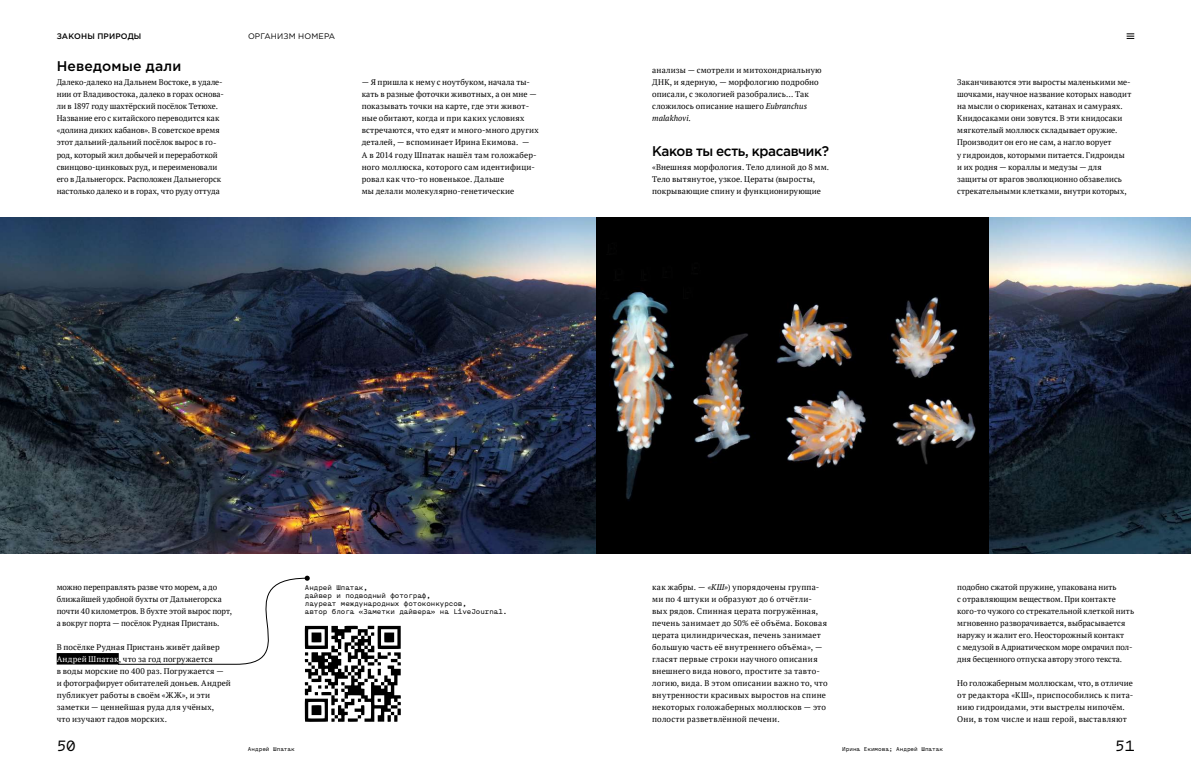
<style>
.page{position:relative;width:1191px;height:780px;background:#fff}
.page>*{position:absolute;margin:0;border:0;box-sizing:border-box;transform-origin:0 0}
.t1{font:16px "Menoe Grotesque";color:#000}
.t2{font:500 14px "Gotham Pro";letter-spacing:-.025em;color:#000}
.t3{font:500 14px "Gotham Pro";letter-spacing:.015em;color:#000}
.t4{font:8.2px/12px "PT Serif";letter-spacing:.01em;color:#000}
.t5{font:8.2px/12px "PT Serif";letter-spacing:.03em;color:#000}
.t6{font:8px "Gotham Pro";letter-spacing:.02em;color:#000}
.t7{font:500 8px "Gotham Pro";letter-spacing:.02em;color:#000}
.t8{font:7.5px/8px "Menoe Grotesque";color:#000}
.t9{font:6px "Menoe Grotesque";color:#000}
.s1{font-style:italic}
.s2{color:#fff}
</style>
<div class="page">
<div style="left:57px;top:653px;width:62px;height:11px;background:#000"></div>
<img style="left:0;top:217px;width:1191px;height:337px">
<svg style="left:118px;top:575px;width:283px;height:147px"></svg>
<svg style="left:1126px;top:33px;width:8px;height:6px"></svg>
<p class="t7" style="left:57px;top:32px;width:86px">ЗАКОНЫ ПРИРОДЫ</p>
<p class="t6" style="left:248px;top:32px;width:89px">ОРГАНИЗМ НОМЕРА</p>
<h2 class="t3" style="left:57px;top:59px;width:126px">Неведомые дали</h2>
<p class="t4" style="left:57px;top:76px;width:169px">Далеко-далеко на Дальнем Востоке, в удале&shy;нии от Владивостока, далеко в горах основа&shy;ли в 1897 году шахтёрский посёлок Тетюхе.<br>Название его с китайского переводится как «долина диких кабанов». В советское время этот дальний-дальний посёлок вырос в го&shy;род, который жил добычей и переработкой свинцово-цинковых руд, и переименовали его в Дальнегорск. Расположен Дальнегорск настолько далеко и в горах, что руду оттуда</p>
<p class="t4" style="left:362px;top:76px;width:178px">— Я пришла к нему с ноутбуком, начала ты&shy;кать в разные фоточки животных, а он мне — показывать точки на карте, где эти живот&shy;ные обитают, когда и при каких условиях встречаются, что едят и много-много других деталей, — вспоминает Ирина Екимова. —<br>А в 2014 году Шпатак нашёл там голожабер&shy;ного моллюска, которого сам идентифици&shy;ровал как что-то новенькое. Дальше<br>мы делали молекулярно-генетические</p>
<p class="t4" style="left:652px;top:64px;width:171px">анализы — смотрели и митохондриальную ДНК, и ядерную, — морфологию подробно описали, с экологией разобрались… Так сложилось описание нашего <span class="s1">Eubranchus malakhovi</span>.</p>
<h2 class="t2" style="left:652px;top:143px;width:178px">Каков ты есть, красавчик?</h2>
<p class="t4" style="left:652px;top:160px;width:178px">«Внешняя морфология. Тело длиной до 8 мм.<br>Тело вытянутое, узкое. Цераты (выросты, покрывающие спину и функционирующие</p>
<p class="t4" style="left:957px;top:76px;width:176px">Заканчиваются эти выросты маленькими ме&shy;шочками, научное название которых наводит на мысли о сюрикенах, катанах и самураях.<br>Книдосаками они зовутся. В эти книдосаки мягкотелый моллюск складывает оружие.<br>Производит он его не сам, а нагло ворует<br>у гидроидов, которыми питается. Гидроиды и их родня — кораллы и медузы — для защиты от врагов эволюционно обзавелись стрекательными клетками, внутри которых,</p>
<p class="t4" style="left:57px;top:580px;width:177px">можно переправлять разве что морем, а до ближайшей удобной бухты от Дальнегорска почти 40 километров. В бухте этой вырос порт, а вокруг порта — посёлок Рудная Пристань.</p>
<p class="t4" style="left:57px;top:640px;width:176px">В посёлке Рудная Пристань живёт дайвер <span class="s2">Андрей Шпатак</span>, что за год погружается<br>в воды морские по 400 раз. Погружается —<br>и фотографирует обитателей доньев. Андрей публикует работы в своём «ЖЖ», и эти заметки — ценнейшая руда для учёных,<br>что изучают гадов морских.</p>
<p class="t8" style="left:305px;top:583px;width:204px">Андрей Шпатак,<br>дайвер и подводный фотограф,<br>лауреат международных фотоконкурсов,<br>автор блога «Заметки дайвера» на LiveJournal.</p>
<p class="t5" style="left:652px;top:580px;width:177px">как жабры. — <span class="s1">«КШ»</span>) упорядочены группа&shy;ми по 4 штуки и образуют до 6 отчётли&shy;вых рядов. Спинная церата погружённая, печень занимает до 50% её объёма. Боковая церата цилиндрическая, печень занимает большую часть её внутреннего объёма», — гласят первые строки научного описания внешнего вида нового, простите за тавто&shy;логию, вида. В этом описании важно то, что внутренности красивых выростов на спине некоторых голожаберных моллюсков — это полости разветвлённой печени.</p>
<p class="t4" style="left:957px;top:580px;width:178px">подобно сжатой пружине, упакована нить<br>с отравляющим веществом. При контакте кого-то чужого со стрекательной клеткой нить мгновенно разворачивается, выбрасывается наружу и жалит его. Неосторожный контакт<br>с медузой в Адриатическом море омрачил пол&shy;дня бесценного отпуска автору этого текста.</p>
<p class="t4" style="left:957px;top:676px;width:178px">Но голожаберным моллюскам, что, в отличие от редактора «КШ», приспособились к пита&shy;нию гидроидами, эти выстрелы нипочём.<br>Они, в том числе и наш герой, выставляют</p>
<h1 class="t1" style="left:57px;top:736px;width:21px">50</h1>
<h1 class="t1" style="left:1115px;top:736px;width:21px">51</h1>
<p class="t9" style="left:248px;top:745px;width:48px">Андрей Шпатак</p>
<p class="t9" style="left:842px;top:745px;width:102px">Ирина Екимова; Андрей Шпатак</p>
</div>
